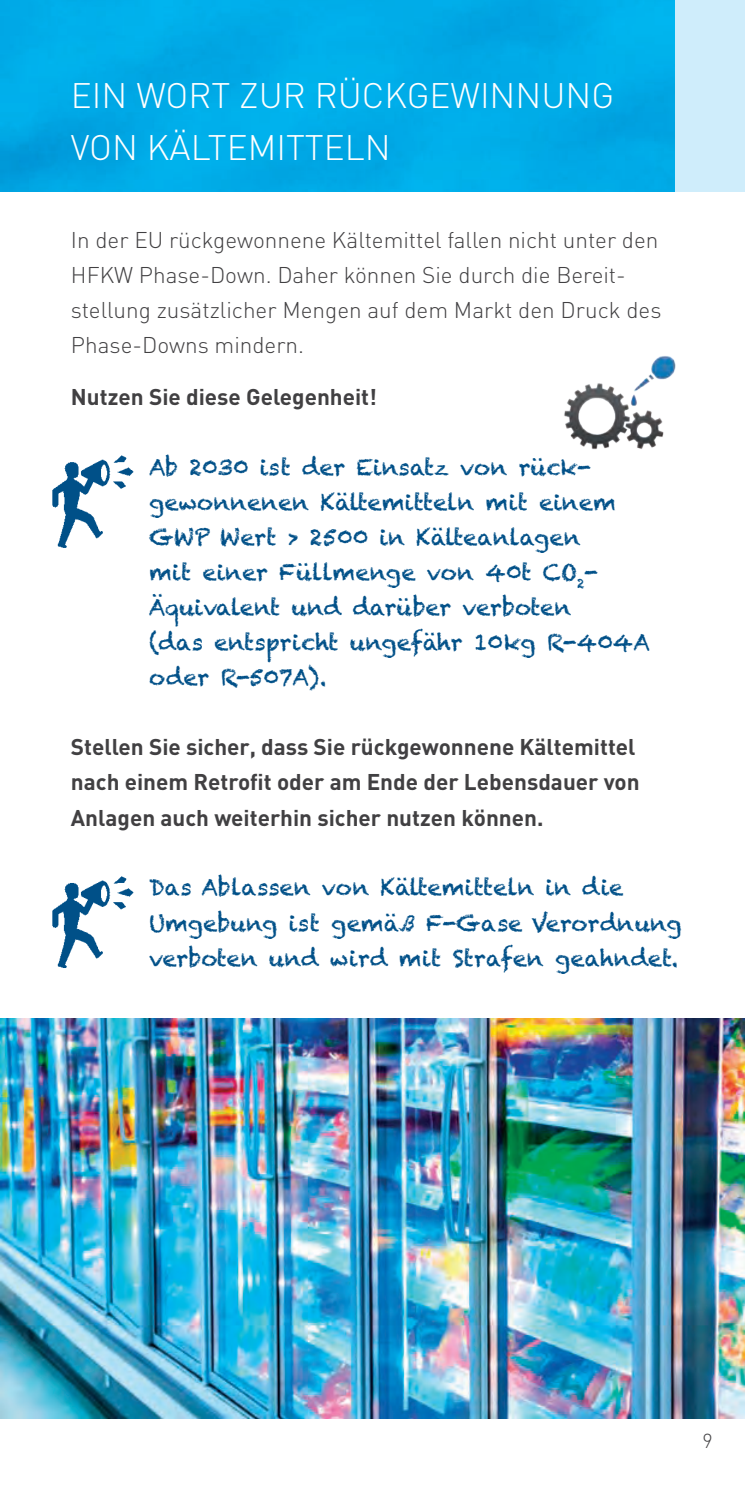
<style>
.page{position:relative;width:745px;height:1489px;background:#fff}
.page>*{position:absolute;margin:0;border:0;box-sizing:border-box;transform-origin:0 0}
.t1{font:300 35px/52.5px "DIN";color:#fff}
.t2{font:22.5px/35px "Chalkduster";color:#005088}
.t3{font:300 22.5px/35px "DIN";color:#414042}
.t4{font:700 22.5px/35px "DIN";color:#414042}
.t5{font:300 20px "DIN";color:#414042}
</style>
<div class="page">
<div style="left:0;top:0;width:744px;height:191px;background:#cfedfb"></div>
<img style="left:0;top:0;width:673px;height:191px">
<img style="left:52px;top:455px;width:82px;height:93px">
<img style="left:52px;top:876px;width:82px;height:92px">
<img style="left:0;top:1018px;width:744px;height:399px">
<img style="left:564px;top:356px;width:112px;height:94px">
<h1 class="t1" style="left:71px;top:68px;width:544px">EIN WORT ZUR RÜCKGEWINNUNG<br>VON KÄLTEMITTELN</h1>
<p class="t3" style="left:71px;top:222px;width:591px">In der EU rückgewonnene Kältemittel fallen nicht unter den HFKW Phase-Down. Daher können Sie durch die Bereit&shy;stellung zusätzlicher Mengen auf dem Markt den Druck des Phase-Downs mindern.</p>
<p class="t4" style="left:71px;top:378px;width:307px">Nutzen Sie diese Gelegenheit!</p>
<p class="t2" style="left:149px;top:450px;width:502px">Ab 2030 ist der Einsatz von rück&shy;gewonnenen Kältemitteln mit einem<br>GWP Wert &gt; 2500 in Kälteanlagen<br>mit einer Füllmenge von 40t CO<sub>2</sub>-<br>Äquivalent und darüber verboten<br>(das entspricht ungefähr 10kg R-404A oder R-507A).</p>
<p class="t4" style="left:71px;top:728px;width:570px">Stellen Sie sicher, dass Sie rückgewonnene Kältemittel nach einem Retrofit oder am Ende der Lebensdauer von<br>Anlagen auch weiterhin sicher nutzen können.</p>
<p class="t2" style="left:149px;top:870px;width:534px">Das Ablassen von Kältemitteln in die<br>Umgebung ist gemäß F-Gase Verordnung verboten und wird mit Strafen geahndet.</p>
<p class="t5" style="left:702px;top:1428px;width:12px">9</p>
</div>
